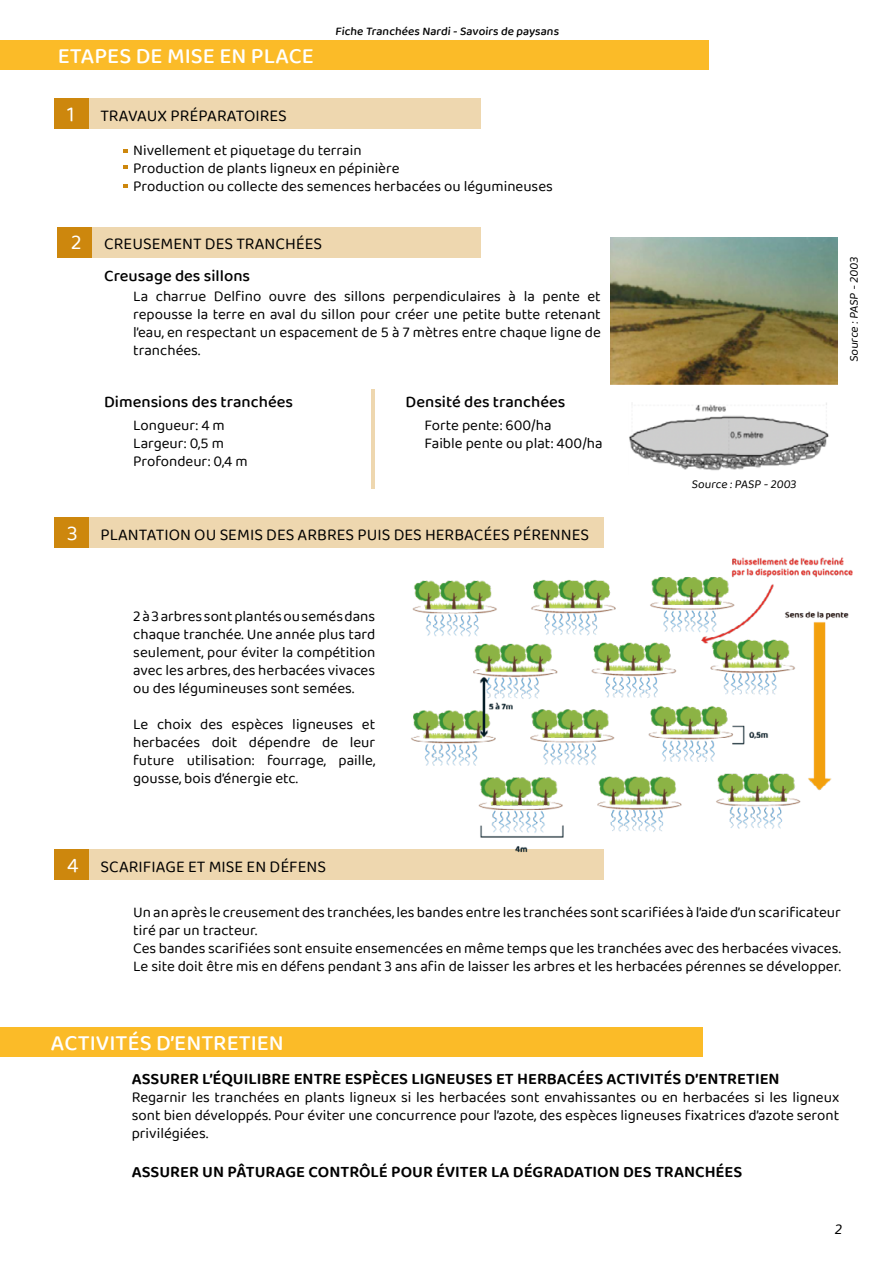
<style>
.page{position:relative;width:893px;height:1263px;background:#fff}
.page>*{position:absolute;margin:0;border:0;box-sizing:border-box;transform-origin:0 0}
.t1{font:500 22.5px "Baloo Da 2";color:#fff}
.t2{font:21px "Baloo Da 2";color:#fff}
.t3{font:600 16.5px "Baloo Da 2";color:#000}
.t4{font:16.5px "Baloo Da 2";color:#000}
.t5{font:500 16.5px "Baloo Da 2";color:#000}
.t6{font:15px/18px "Baloo Da 2";color:#000}
.t7{font:500 12px "Baloo Da 2";color:#000}
.t8{font:12px "Baloo Da 2";color:#000}
</style>
<div class="page">
<div style="left:75px;top:99px;width:405px;height:30px;background:#eed7af"></div>
<div style="left:75px;top:517px;width:529px;height:31px;background:#eed7af"></div>
<div style="left:75px;top:849px;width:529px;height:31px;background:#eed7af"></div>
<div style="left:79px;top:227px;width:401px;height:30px;background:#eed7af"></div>
<hr style="left:372px;top:389px;width:3px;height:99px;background:#cd870d">
<div style="left:54px;top:99px;width:34px;height:30px;background:#cd870d"></div>
<svg style="left:123px;top:149px;width:5px;height:4px"></svg>
<svg style="left:123px;top:165px;width:5px;height:4px"></svg>
<svg style="left:123px;top:184px;width:5px;height:4px"></svg>
<div style="left:54px;top:517px;width:34px;height:31px;background:#cd870d"></div>
<div style="left:54px;top:849px;width:34px;height:31px;background:#cd870d"></div>
<div style="left:58px;top:227px;width:34px;height:30px;background:#cd870d"></div>
<div style="left:0;top:40px;width:709px;height:30px;background:#fbbb28"></div>
<img style="left:610px;top:238px;width:228px;height:146px">
<img style="left:629px;top:403px;width:200px;height:68px">
<div style="left:0;top:1027px;width:702px;height:30px;background:#fbbb28"></div>
<img style="left:411px;top:557px;width:442px;height:296px">
<h1 class="t1" style="left:58px;top:42px;width:258px">ETAPES DE MISE EN PLACE</h1>
<h2 class="t2" style="left:67px;top:102px;width:9px">1</h2>
<p class="t4" style="left:100px;top:106px;width:188px">TRAVAUX PRÉPARATOIRES</p>
<p class="t7" style="left:335px;top:24px;width:227px">Fiche Tranchées Nardi- Savoirs de paysans</p>
<h2 class="t2" style="left:71px;top:230px;width:12px">2</h2>
<p class="t6" style="left:133px;top:141px;width:421px">Nivellement et piquetage du terrain<br>Production de plants ligneux en pépinière<br>Production ou collecte des semences herbacées ou légumineuses</p>
<p class="t4" style="left:104px;top:234px;width:220px">CREUSEMENT DES TRANCHÉES</p>
<p class="t5" style="left:104px;top:265px;width:147px">Creusage des sillons</p>
<p class="t6" style="left:133px;top:287px;width:469px;text-align:justify">La charrue Delfino ouvre des sillons perpendiculaires à la pente et repousse la terre en aval du sillon pour créer une petite butte retenant l’eau, en respectant un espacement de 5 à 7 mètres entre chaque ligne de tranchées.</p>
<p class="t5" style="left:104px;top:392px;width:190px">Dimensions des tranchées</p>
<p class="t5" style="left:406px;top:392px;width:161px">Densité des tranchées</p>
<p class="t6" style="left:133px;top:416px;width:116px">Longueur: 4 m<br>Largeur: 0,5 m<br>Profondeur: 0,4 m</p>
<p class="t6" style="left:425px;top:416px;width:180px">Forte pente: 600/ha<br>Faible pente ou plat: 400/ha</p>
<h2 class="t2" style="left:67px;top:520px;width:12px">3</h2>
<p class="t4" style="left:100px;top:524px;width:490px">PLANTATION OU SEMIS DES ARBRES PUIS DES HERBACÉES PÉRENNES</p>
<p class="t6" style="left:133px;top:607px;width:244px;text-align:justify">2 à 3 arbres sont plantés ou semés dans chaque tranchée. Une année plus tard seulement, pour éviter la compétition avec les arbres, des herbacées vivaces ou des légumineuses sont semées.</p>
<p class="t6" style="left:133px;top:715px;width:244px;text-align:justify">Le choix des espèces ligneuses et herbacées doit dépendre de leur future utilisation: fourrage, paille, gousse, bois d’énergie etc.</p>
<p class="t8" style="left:691px;top:477px;width:108px">Source :PASP - 2003</p>
<p class="t8" style="left:847px;top:362px;width:108px;rotate:-90deg">Source :PASP - 2003</p>
<h2 class="t2" style="left:67px;top:852px;width:13px">4</h2>
<p class="t4" style="left:100px;top:856px;width:227px">SCARIFIAGE ET MISE EN DÉFENS</p>
<p class="t6" style="left:133px;top:902px;width:709px">Un an après le creusement des tranchées, les bandes entre les tranchées sont scarifiées à l’aide d’un scarificateur tiré par un tracteur.<br>Ces bandes scarifiées sont ensuite ensemencées en même temps que les tranchées avec des herbacées vivaces.<br>Le site doit être mis en défens pendant 3 ans afin de laisser les arbres et les herbacées pérennes se développer.</p>
<h1 class="t1" style="left:51px;top:1029px;width:234px">ACTIVITÉS D’ENTRETIEN</h1>
<p class="t3" style="left:132px;top:1068px;width:649px">ASSURER L’ÉQUILIBRE ENTRE ESPÈCES LIGNEUSES ET HERBACÉES ACTIVITÉS D’ENTRETIEN</p>
<p class="t6" style="left:132px;top:1087px;width:709px;text-align:justify">Regarnir les tranchées en plants ligneux si les herbacées sont envahissantes ou en herbacées si les ligneux sont bien développés. Pour éviter une concurrence pour l’azote, des espèces ligneuses fixatrices d’azote seront privilégiées.</p>
<p class="t3" style="left:132px;top:1162px;width:612px">ASSURER UN PÂTURAGE CONTRÔLÉ POUR ÉVITER LA DÉGRADATION DES TRANCHÉES</p>
<p class="t6" style="left:834px;top:1220px;width:12px">2</p>
</div>
